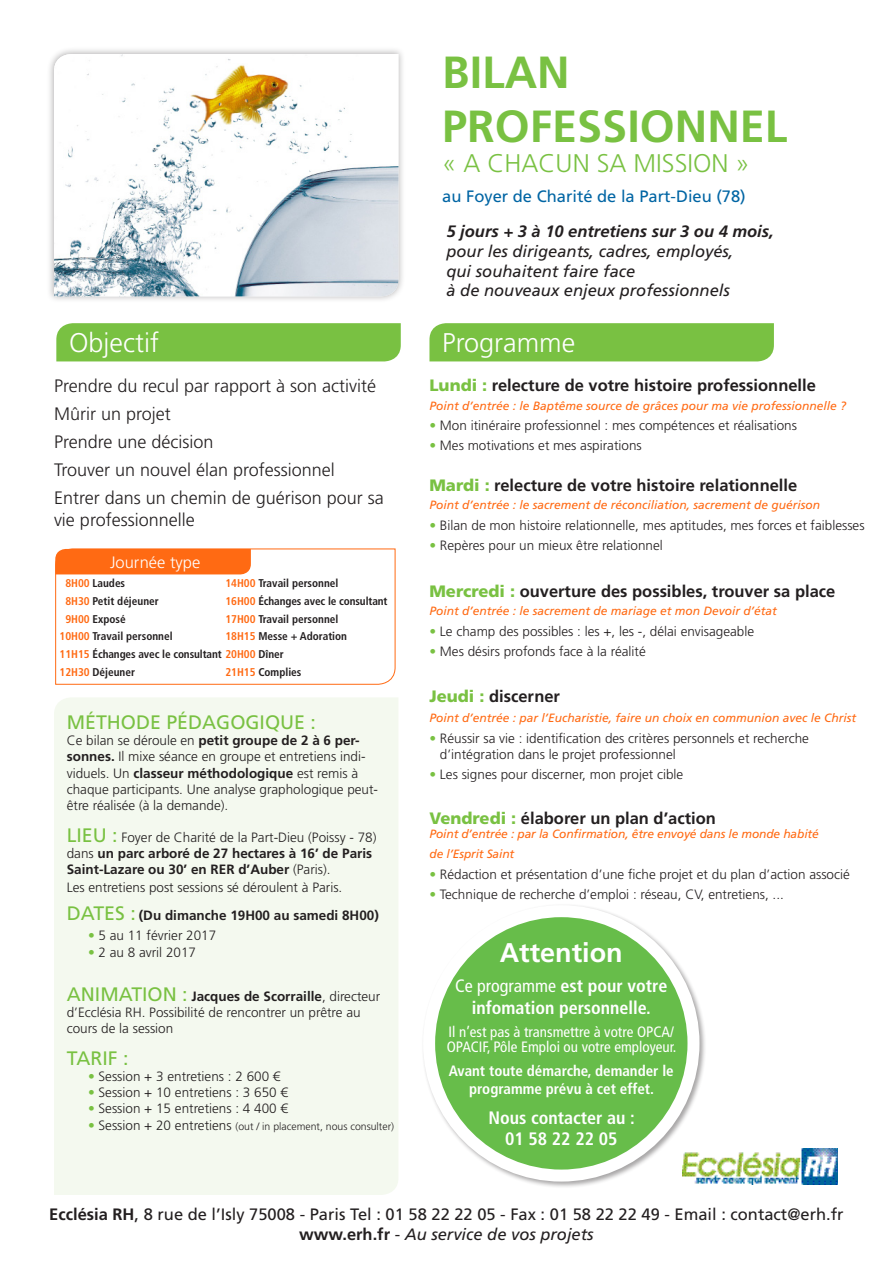
<style>
.page{position:relative;width:893px;height:1263px;background:#fff}
.page>*{position:absolute;margin:0;border:0;box-sizing:border-box;transform-origin:0 0}
.t1{font:700 45px "Frutiger LT Std";color:#79c142}
.t2{font:300 27px "Frutiger LT Std";color:#fff}
.t3{font:700 27px "Frutiger LT Std";color:#fff}
.t4{font:300 25.5px "Frutiger LT Std";color:#79c142}
.t5{font:19.5px "Frutiger LT Std";color:#79c142}
.t6{font:300 18px/21.6px "Frutiger LT Std";color:#231f20}
.t7{font:700 condensed 18px/21.6px "Frutiger LT Std";color:#fff;text-align:center}
.t8{font:700 16.5px "Frutiger LT Std";color:#231f20}
.t9{font:italic 16.5px/19.8px "Frutiger LT Std";color:#231f20}
.t10{font:16.5px "Frutiger LT Std";color:#231f20}
.t11{font:16.5px "Frutiger LT Std";color:#0065a4}
.t12{font:300 16.5px "Frutiger LT Std";color:#fff}
.t13{font:condensed 15px/15px "Frutiger LT Std";color:#fff}
.t14{font:700 condensed 15px/18px "Frutiger LT Std";color:#fff;text-align:center}
.t15{font:300 13.5px/16.2px "Frutiger LT Std";color:#231f20}
.t16{font:700 13.5px/16.2px "Frutiger LT Std";color:#231f20}
.t17{font:italic 12px/19.8px "Frutiger LT Std";color:#ff6a13}
.t18{font:700 condensed 11.25px "Frutiger LT Std";color:#231f20}
.t19{font:300 10.5px "Frutiger LT Std";color:#231f20}
.s1{color:#ff6a13}
.s2{font-weight:700}
.s3{font-weight:400;font-size:19.5px;color:#79c142}
.s4{font-weight:300}
.s5{color:#79c142}
.s6{font-size:13.5px;color:#79c142}
.s7{font-size:13.5px}
.s8{font-weight:900;color:#79c142}
.s9{font-weight:400}
.s10{font-weight:700;font-style:normal}
.s11{font-style:normal}
</style>
<div class="page">
<div style="left:54px;top:698px;width:344px;height:497px;background:#f4f9ef"></div>
<div style="left:56px;top:323px;width:345px;height:38px;background:#79c142"></div>
<div style="left:429px;top:323px;width:345px;height:38px;background:#79c142"></div>
<div style="left:47px;top:47px;width:359px;height:257px;background:#231f20;opacity:.35"></div>
<img style="left:54px;top:54px;width:344px;height:242px">
<svg style="left:55px;top:548px;width:341px;height:137px"></svg>
<div style="left:55px;top:549px;width:196px;height:25px;background:#ff6a13"></div>
<div style="left:421px;top:903px;width:286px;height:286px;background:#231f20;opacity:.4"></div>
<div style="left:429px;top:911px;width:264px;height:264px;background:#67bd4a;border-radius:50%"></div>
<div style="left:423px;top:905px;width:276px;height:276px;border:12px solid #fff;border-radius:50%"></div>
<img style="left:682px;top:1148px;width:156px;height:37px">
<p class="t1" style="left:442px;top:46px;width:129px">BILAN</p>
<p class="t1" style="left:442px;top:100px;width:347px">PROFESSIONNEL</p>
<p class="t4" style="left:442px;top:149px;width:309px">« A CHACUN SA MISSION »</p>
<p class="t11" style="left:442px;top:187px;width:305px">au Foyer de Charité de la Part-Dieu (78)</p>
<p class="t2" style="left:69px;top:328px;width:91px">Objectif</p>
<p class="t6" style="left:54px;top:375px;width:324px">Prendre du recul par rapport à son activité</p>
<p class="t6" style="left:54px;top:403px;width:118px">Mûrir un projet</p>
<p class="t6" style="left:54px;top:431px;width:161px">Prendre une décision</p>
<p class="t6" style="left:54px;top:459px;width:282px">Trouver un nouvel élan professionnel</p>
<p class="t6" style="left:54px;top:487px;width:331px">Entrer dans un chemin de guérison pour sa vie professionnelle</p>
<p class="t12" style="left:110px;top:553px;width:92px">Journée type</p>
<p class="t18" style="left:65px;top:577px;width:61px"><span class="s1">8H00</span> Laudes</p>
<p class="t18" style="left:225px;top:577px;width:115px"><span class="s1">14H00</span> Travail personnel</p>
<p class="t18" style="left:65px;top:594px;width:95px"><span class="s1">8H30</span> Petit déjeuner</p>
<p class="t18" style="left:225px;top:594px;width:164px"><span class="s1">16H00</span> Échanges avec le consultant</p>
<p class="t18" style="left:65px;top:612px;width:62px"><span class="s1">9H00</span> Exposé</p>
<p class="t18" style="left:225px;top:612px;width:115px"><span class="s1">17H00</span> Travail personnel</p>
<p class="t18" style="left:60px;top:630px;width:115px"><span class="s1">10H00</span> Travail personnel</p>
<p class="t18" style="left:225px;top:630px;width:123px"><span class="s1">18H15</span> Messe + Adoration</p>
<p class="t18" style="left:60px;top:648px;width:226px"><span class="s1">11H15</span> Échanges avec le consultant <span class="s1">20H00</span> Dîner</p>
<p class="t18" style="left:60px;top:665px;width:77px"><span class="s1">12H30</span> Déjeuner</p>
<p class="t18" style="left:225px;top:665px;width:78px"><span class="s1">21H15</span> Complies</p>
<p class="t5" style="left:67px;top:711px;width:251px">MÉTHODE PÉDAGOGIQUE :</p>
<p class="t15" style="left:67px;top:733px;width:313px">Ce bilan se déroule en <span class="s2">petit groupe de 2 à 6 per&shy;sonnes.</span> Il mixe séance en groupe et entretiens indi&shy;viduels. Un <span class="s2">classeur méthodologique</span> est remis à chaque participants. Une analyse graphologique peut&shy;être réalisée (à la demande).</p>
<p class="t16" style="left:67px;top:829px;width:311px"><span class="s3">LIEU :</span> <span class="s4">Foyer de Charité de la Part-Dieu (Poissy - 78) dans</span> un parc arboré de 27 hectares à 16’ de Paris<br>Saint-Lazare ou 30’ en RER d’Auber <span class="s4">(Paris).</span></p>
<p class="t15" style="left:67px;top:880px;width:277px">Les entretiens post sessions sé déroulent à Paris.</p>
<p class="t16" style="left:67px;top:907px;width:314px"><span class="s3">DATES :</span> (Du dimanche 19H00 au samedi 8H00)</p>
<p class="t15" style="left:88px;top:928px;width:130px"><span class="s5">•</span> 5 au 11 février 2017</p>
<p class="t15" style="left:88px;top:944px;width:110px"><span class="s5">•</span> 2 au 8 avril 2017</p>
<p class="t15" style="left:67px;top:988px;width:315px"><span class="s3">ANIMATION :</span> <span class="s2">Jacques de Scorraille</span>, directeur d’Ecclésia RH. Possibilité de rencontrer un prêtre au cours de la session</p>
<p class="t5" style="left:67px;top:1046px;width:63px">TARIF :</p>
<p class="t15" style="left:88px;top:1068px;width:194px"><span class="s5">•</span> Session + 3 entretiens : 2 600 €</p>
<p class="t15" style="left:88px;top:1085px;width:201px"><span class="s5">•</span> Session + 10 entretiens : 3 650 €</p>
<p class="t15" style="left:88px;top:1101px;width:201px"><span class="s5">•</span> Session + 15 entretiens : 4 400 €</p>
<p class="t19" style="left:88px;top:1120px;width:308px"><span class="s6">•</span> <span class="s7">Session + 20 entretiens</span> (out / in placement, nous consulter)</p>
<p class="t9" style="left:446px;top:221px;width:329px"><span class="s2">5 jours + 3 à 10 entretiens sur 3 ou 4 mois, </span>pour les dirigeants, cadres, employés,<br>qui souhaitent faire face<br>à de nouveaux enjeux professionnels</p>
<p class="t2" style="left:442px;top:328px;width:135px">Programme</p>
<p class="t8" style="left:429px;top:375px;width:388px"><span class="s8">Lundi :</span> relecture de votre histoire professionnelle</p>
<p class="t17" style="left:429px;top:395px;width:418px">Point d’entrée : le Baptême source de grâces pour ma vie professionnelle ?</p>
<p class="t15" style="left:429px;top:417px;width:369px"><span class="s5">•</span> Mon itinéraire professionnel : mes compétences et réalisations</p>
<p class="t15" style="left:429px;top:438px;width:214px"><span class="s5">•</span> Mes motivations et mes aspirations</p>
<p class="t8" style="left:429px;top:475px;width:369px"><span class="s8">Mardi :</span> relecture de votre histoire relationnelle</p>
<p class="t17" style="left:429px;top:495px;width:392px">Point d’entrée : le sacrement de réconciliation, sacrement de guérison</p>
<p class="t15" style="left:429px;top:517px;width:437px"><span class="s5">•</span> Bilan de mon histoire relationnelle, mes aptitudes, mes forces et faiblesses</p>
<p class="t15" style="left:429px;top:538px;width:235px"><span class="s5">•</span> Repères pour un mieux être relationnel</p>
<p class="t8" style="left:429px;top:581px;width:407px"><span class="s8">Mercredi :</span> ouverture des possibles, trouver sa place</p>
<p class="t17" style="left:429px;top:601px;width:349px">Point d’entrée : le sacrement de mariage et mon Devoir d’état</p>
<p class="t15" style="left:429px;top:623px;width:326px"><span class="s5">•</span> Le champ des possibles : les +, les -, délai envisageable</p>
<p class="t15" style="left:429px;top:643px;width:218px"><span class="s5">•</span> Mes désirs profonds face à la réalité</p>
<p class="t8" style="left:429px;top:687px;width:132px"><span class="s8">Jeudi :</span> discerner</p>
<p class="t17" style="left:429px;top:708px;width:428px">Point d’entrée : par l’Eucharistie, faire un choix en communion avec le Christ</p>
<p class="t15" style="left:440px;top:730px;width:371px;text-indent:-11px"><span class="s5">•</span> Réussir sa vie : identification des critères personnels et recherche d’intégration dans le projet professionnel</p>
<p class="t15" style="left:429px;top:767px;width:255px"><span class="s5">•</span> Les signes pour discerner, mon projet cible</p>
<p class="t8" style="left:429px;top:808px;width:288px"><span class="s8">Vendredi :</span> élaborer un plan d’action</p>
<p class="t17" style="left:429px;top:824px;width:391px">Point d’entrée : par la Confirmation, être envoyé dans le monde habité de l’Esprit Saint</p>
<p class="t15" style="left:429px;top:866px;width:422px"><span class="s5">•</span> Rédaction et présentation d’une fiche projet et du plan d’action associé</p>
<p class="t15" style="left:429px;top:886px;width:356px"><span class="s5">•</span> Technique de recherche d’emploi : réseau, CV, entretiens, ...</p>
<p class="t3" style="left:500px;top:936px;width:125px">Attention</p>
<p class="t7" style="left:455px;top:975px;width:214px"><span class="s9">Ce programme</span> est pour votre infomation personnelle.</p>
<p class="t13" style="left:447px;top:1024px;width:231px">Il n’est pas à transmettre à votre OPCA/<br>OPACIF, Pôle Emploi ou votre employeur.</p>
<p class="t14" style="left:449px;top:1061px;width:226px">Avant toute démarche, demander le programme prévu à cet effet.</p>
<p class="t7" style="left:488px;top:1106px;width:148px">Nous contacter au :<br>01 58 22 22 05</p>
<p class="t10" style="left:49px;top:1205px;width:796px"><span class="s2">Ecclésia RH</span>, 8 rue de l’Isly 75008 - Paris Tel : 01 58 22 22 05 - Fax : 01 58 22 22 49 - Email : contact@erh.fr</p>
<p class="t9" style="left:299px;top:1225px;width:296px"><span class="s10">www.erh.fr</span> <span class="s11">-</span> Au service de vos projets</p>
</div>
